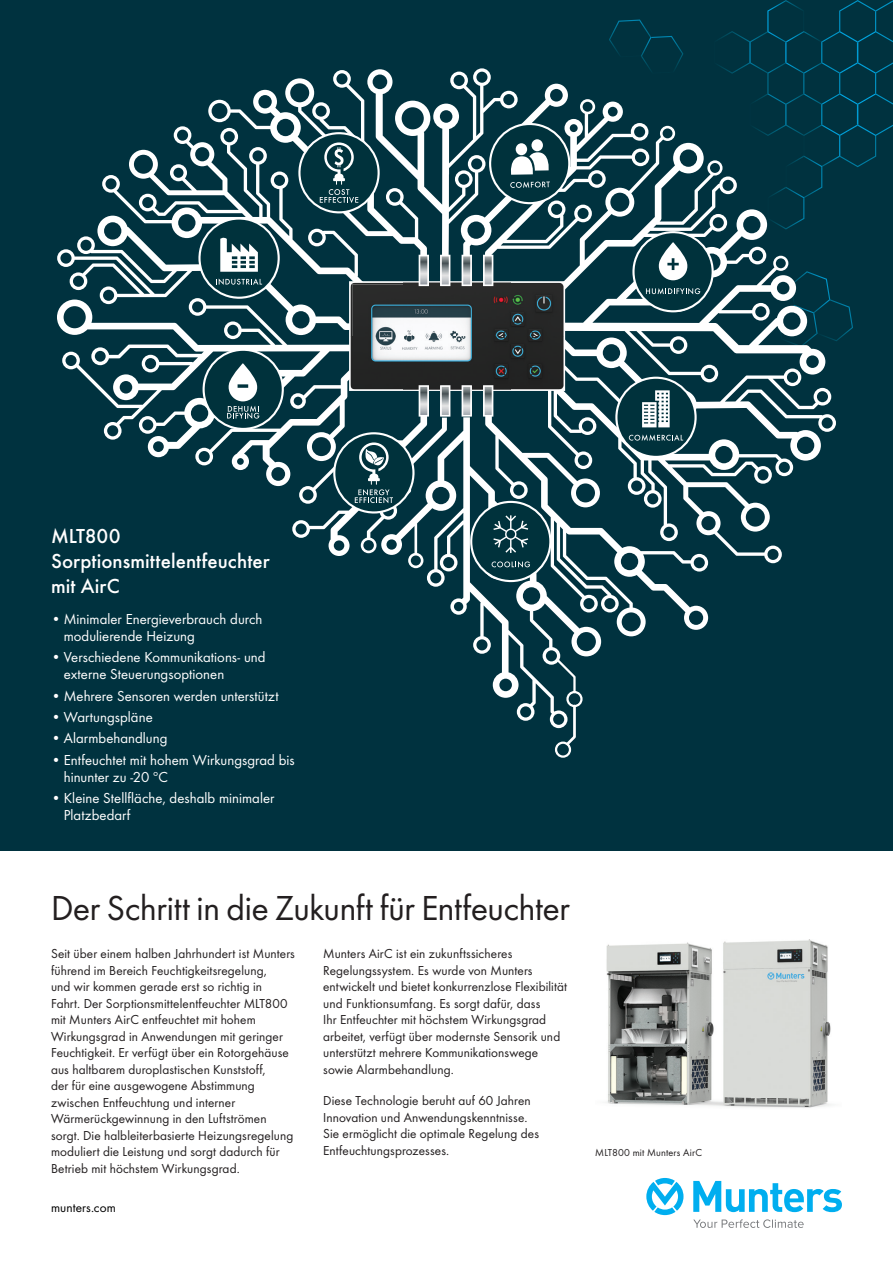
<style>
.page{position:relative;width:893px;height:1263px;background:#fff}
.page>*{position:absolute;margin:0;border:0;box-sizing:border-box;transform-origin:0 0}
.t1{font:36px "Futura Boo";letter-spacing:-.01em;color:#231f20}
.t2{font:500 21px/25.2px "Futura";letter-spacing:.005em;color:#fff}
.t3{font:15px/17.1px "Futura Boo";letter-spacing:.005em;color:#fff}
.t4{font:13.5px/16.5px "Futura Boo";letter-spacing:.01em;color:#231f20}
.t5{font:13.5px "Futura Boo";letter-spacing:.01em;color:#000}
.t6{font:10.5px "Futura Boo";letter-spacing:.015em;color:#231f20}
</style>
<div class="page">
<div style="left:0;top:0;width:893px;height:850px;background:#00323f"></div>
<img style="left:609px;top:20px;width:42px;height:34px">
<img style="left:718px;top:31px;width:103px;height:42px">
<img style="left:767px;top:74px;width:38px;height:19px">
<img style="left:767px;top:63px;width:54px;height:11px">
<img style="left:641px;top:36px;width:42px;height:32px">
<img style="left:641px;top:37px;width:10px;height:20px">
<img style="left:767px;top:0;width:36px;height:31px">
<img style="left:767px;top:31px;width:37px;height:11px">
<svg style="left:785px;top:41px;width:1px;height:22px"></svg>
<img style="left:789px;top:156px;width:33px;height:42px">
<img style="left:754px;top:94px;width:49px;height:42px">
<img style="left:767px;top:93px;width:54px;height:12px">
<img style="left:749px;top:41px;width:2px;height:22px">
<img style="left:803px;top:156px;width:18px;height:11px">
<svg style="left:803px;top:73px;width:1px;height:22px"></svg>
<svg style="left:785px;top:104px;width:1px;height:22px"></svg>
<img style="left:803px;top:125px;width:18px;height:11px">
<img style="left:836px;top:301px;width:17px;height:40px">
<img style="left:771px;top:187px;width:33px;height:22px">
<img style="left:785px;top:187px;width:19px;height:11px">
<svg style="left:821px;top:0;width:72px;height:167px"></svg>
<svg style="left:601px;top:568px;width:107px;height:68px"></svg>
<svg style="left:737px;top:461px;width:56px;height:102px"></svg>
<svg style="left:737px;top:209px;width:99px;height:252px"></svg>
<svg style="left:414px;top:568px;width:187px;height:159px"></svg>
<svg style="left:554px;top:657px;width:30px;height:101px"></svg>
<svg style="left:471px;top:501px;width:80px;height:80px"></svg>
<svg style="left:57px;top:68px;width:680px;height:500px"></svg>
<img style="left:606px;top:939px;width:225px;height:169px">
<svg style="left:693px;top:1181px;width:149px;height:31px"></svg>
<svg style="left:646px;top:1178px;width:37px;height:37px"></svg>
<svg style="left:693px;top:1219px;width:111px;height:9px"></svg>
<h2 class="t2" style="left:51px;top:523px;width:220px">MLT800<br>Sorptionsmittelentfeuchter mit AirC</h2>
<p class="t3" style="left:64px;top:610px;width:200px;text-indent:-13px">• Minimaler Energieverbrauch durch modulierende Heizung</p>
<p class="t3" style="left:64px;top:648px;width:203px;text-indent:-13px">• Verschiedene Kommunikations- und externe Steuerungsoptionen</p>
<p class="t3" style="left:51px;top:687px;width:229px">• Mehrere Sensoren werden unterstützt</p>
<p class="t3" style="left:51px;top:708px;width:103px">• Wartungspläne</p>
<p class="t3" style="left:51px;top:729px;width:118px">• Alarmbehandlung</p>
<p class="t3" style="left:64px;top:751px;width:232px;text-indent:-13px">• Entfeuchtet mit hohem Wirkungsgrad bis hinunter zu -20 ºC</p>
<p class="t3" style="left:64px;top:789px;width:212px;text-indent:-13px">• Kleine Stellfläche, deshalb minimaler<br>Platzbedarf</p>
<h1 class="t1" style="left:51px;top:886px;width:520px">Der Schritt in die Zukunft für Entfeuchter</h1>
<p class="t4" style="left:51px;top:945px;width:246px">Seit über einem halben Jahrhundert ist Munters führend im Bereich Feuchtigkeitsregelung,<br>und wir kommen gerade erst so richtig in<br>Fahrt. Der Sorptionsmittelentfeuchter MLT800 mit Munters AirC entfeuchtet mit hohem Wirkungsgrad in Anwendungen mit geringer Feuchtigkeit. Er verfügt über ein Rotorgehäuse aus haltbarem duroplastischen Kunststoff,<br>der für eine ausgewogene Abstimmung zwischen Entfeuchtung und interner Wärmerückgewinnung in den Luftströmen sorgt. Die halbleiterbasierte Heizungsregelung moduliert die Leistung und sorgt dadurch für Betrieb mit höchstem Wirkungsgrad.</p>
<p class="t4" style="left:323px;top:945px;width:245px">Munters AirC ist ein zukunftssicheres Regelungssystem. Es wurde von Munters entwickelt und bietet konkurrenzlose Flexibilität und Funktionsumfang. Es sorgt dafür, dass<br>Ihr Entfeuchter mit höchstem Wirkungsgrad arbeitet, verfügt über modernste Sensorik und unterstützt mehrere Kommunikationswege sowie Alarmbehandlung.</p>
<p class="t4" style="left:323px;top:1092px;width:217px">Diese Technologie beruht auf 60 Jahren Innovation und Anwendungskenntnisse.<br>Sie ermöglicht die optimale Regelung des Entfeuchtungsprozesses.</p>
<p class="t5" style="left:51px;top:1199px;width:66px">munters.com</p>
<p class="t6" style="left:595px;top:1146px;width:108px">MLT800 mit Munters AirC</p>
</div>
